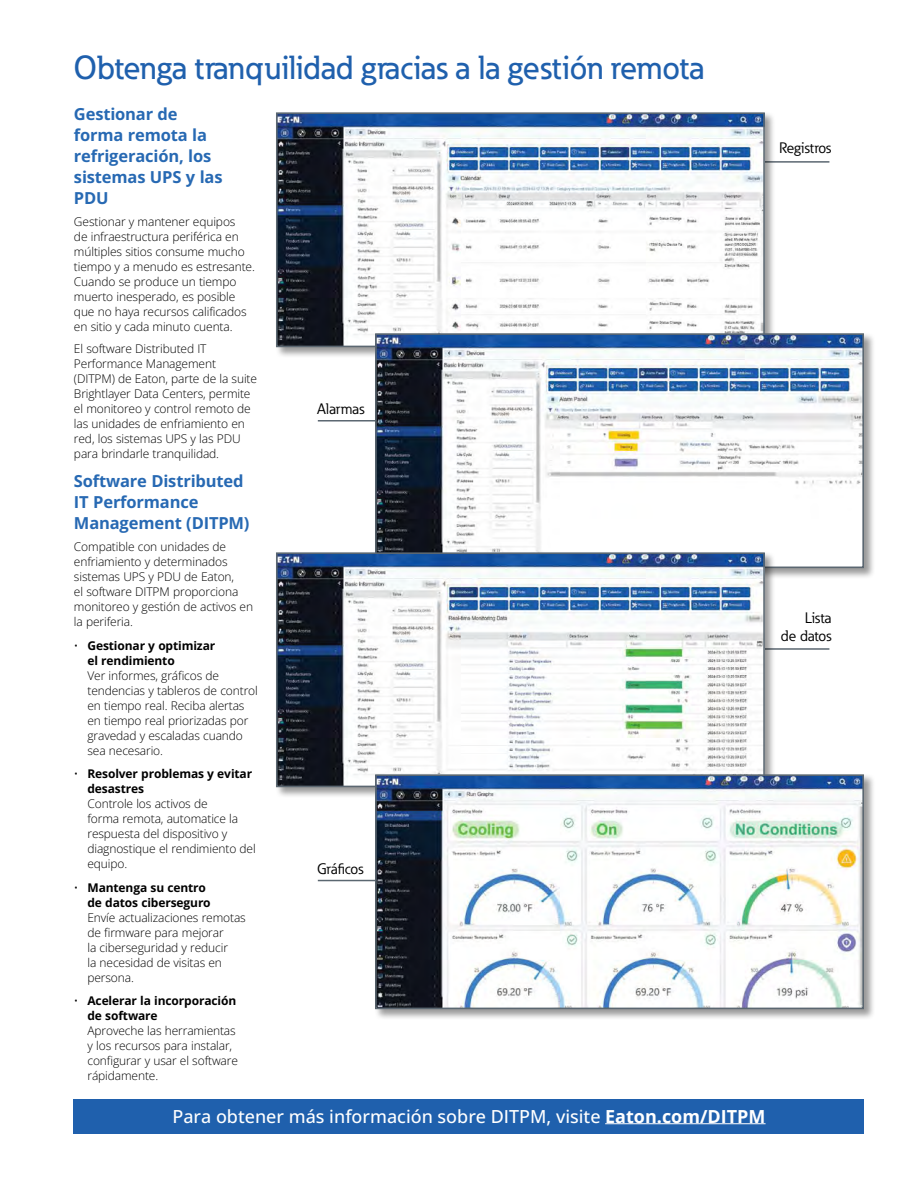
<style>
.page{position:relative;width:918px;height:1188px;background:#fff}
.page>*{position:absolute;margin:0;border:0;box-sizing:border-box;transform-origin:0 0}
.t1{font:500 33px "Eaton";color:#1f60ad}
.t2{font:500 18px "Open Sans";color:#fff}
._02_Body__8_5_pt{font:700 16.5px/21px "Open Sans";letter-spacing:-.01em;color:#2769b3}
.t3{font:15px/18px "Eaton";color:#000;text-align:right}
._02_Body__8_5_pt-2{font:300 12px/15px "Open Sans";letter-spacing:-.01em;color:#000}
._02_Body__8_5_pt-3{font:700 12px/15px "Open Sans";letter-spacing:-.01em;color:#000}
.s1{font-weight:300}
.s2{font-weight:700}
</style>
<div class="page">
<hr style="left:318px;top:420px;width:93px;height:2px;background:#5b6771">
<hr style="left:729px;top:648px;width:100px;height:2px;background:#5b6771">
<hr style="left:318px;top:880px;width:93px;height:1px;background:#5b6771">
<hr style="left:729px;top:161px;width:100px;height:2px;background:#5b6771">
<div style="left:74px;top:1099px;width:790px;height:35px;background:#1f60ad"></div>
<hr style="left:605px;top:1123px;width:161px;height:1px;background:#fff">
<div style="left:275px;top:111px;width:501px;height:247px;background:#000;opacity:.4"></div>
<img style="left:279px;top:115px;width:483px;height:229px">
<div style="left:276px;top:112px;width:489px;height:235px;border:2px solid #5b6771"></div>
<div style="left:374px;top:332px;width:501px;height:247px;background:#000;opacity:.4"></div>
<img style="left:378px;top:336px;width:483px;height:229px">
<div style="left:375px;top:333px;width:489px;height:235px;border:2px solid #5b6771"></div>
<div style="left:275px;top:552px;width:501px;height:246px;background:#000;opacity:.4"></div>
<img style="left:279px;top:555px;width:483px;height:229px">
<div style="left:276px;top:552px;width:489px;height:235px;border:2px solid #5b6771"></div>
<div style="left:374px;top:773px;width:501px;height:247px;background:#000;opacity:.4"></div>
<img style="left:378px;top:777px;width:483px;height:229px">
<div style="left:375px;top:774px;width:489px;height:235px;border:2px solid #5b6771"></div>
<p class="t1" style="left:74px;top:48px;width:632px">Obtenga tranquilidad gracias a la gestión remota</p>
<p class="_02_Body__8_5_pt" style="left:74px;top:104px;width:150px">Gestionar de forma remota la refrigeración, los sistemas UPS y las<br>PDU</p>
<p class="_02_Body__8_5_pt-2" style="left:74px;top:214px;width:183px">Gestionar y mantener equipos<br>de infraestructura periférica en múltiples sitios consume mucho tiempo y a menudo es estresante.<br>Cuando se produce un tiempo muerto inesperado, es posible que no haya recursos calificados en sitio y cada minuto cuenta.</p>
<p class="_02_Body__8_5_pt-2" style="left:74px;top:341px;width:185px">El software Distributed IT<br>Performance Management (DITPM) de Eaton, parte de la suite<br>Brightlayer Data Centers, permite el monitoreo y control remoto de las unidades de enfriamiento en red, los sistemas UPS y las PDU para brindarle tranquilidad.</p>
<p class="_02_Body__8_5_pt" style="left:74px;top:471px;width:177px">Software Distributed<br>IT Performance<br>Management (DITPM)</p>
<p class="_02_Body__8_5_pt-2" style="left:74px;top:539px;width:181px">Compatible con unidades de enfriamiento y determinados sistemas UPS y PDU de Eaton,<br>el software DITPM proporciona monitoreo y gestión de activos en la periferia.</p>
<p class="_02_Body__8_5_pt-3" style="left:87px;top:638px;width:129px;text-indent:-14px"><span class="s1">•</span> Gestionar y optimizar el rendimiento</p>
<p class="_02_Body__8_5_pt-2" style="left:87px;top:668px;width:172px">Ver informes, gráficos de tendencias y tableros de control en tiempo real. Reciba alertas en tiempo real priorizadas por gravedad y escaladas cuando sea necesario.</p>
<p class="_02_Body__8_5_pt-3" style="left:87px;top:766px;width:166px;text-indent:-14px"><span class="s1">•</span> Resolver problemas y evitar desastres</p>
<p class="_02_Body__8_5_pt-2" style="left:87px;top:796px;width:170px">Controle los activos de<br>forma remota, automatice la respuesta del dispositivo y diagnostique el rendimiento del equipo.</p>
<p class="_02_Body__8_5_pt-3" style="left:87px;top:880px;width:125px;text-indent:-14px"><span class="s1">•</span> Mantenga su centro de datos ciberseguro</p>
<p class="_02_Body__8_5_pt-2" style="left:87px;top:910px;width:160px">Envíe actualizaciones remotas de firmware para mejorar<br>la ciberseguridad y reducir<br>la necesidad de visitas en persona.</p>
<p class="_02_Body__8_5_pt-3" style="left:87px;top:993px;width:150px;text-indent:-14px"><span class="s1">•</span> Acelerar la incorporación de software</p>
<p class="_02_Body__8_5_pt-2" style="left:87px;top:1023px;width:152px">Aproveche las herramientas y los recursos para instalar, configurar y usar el software rápidamente.</p>
<p class="t2" style="left:172px;top:1104px;width:595px">Para obtener más información sobre DITPM, visite <span class="s2">Eaton.com/DITPM</span></p>
<p class="t3" style="left:317px;top:400px;width:49px">Alarmas</p>
<p class="t3" style="left:317px;top:860px;width:48px">Gráficos</p>
<p class="t3" style="left:779px;top:139px;width:53px">Registros</p>
<p class="t3" style="left:781px;top:609px;width:52px">Lista<br>de datos</p>
</div>
